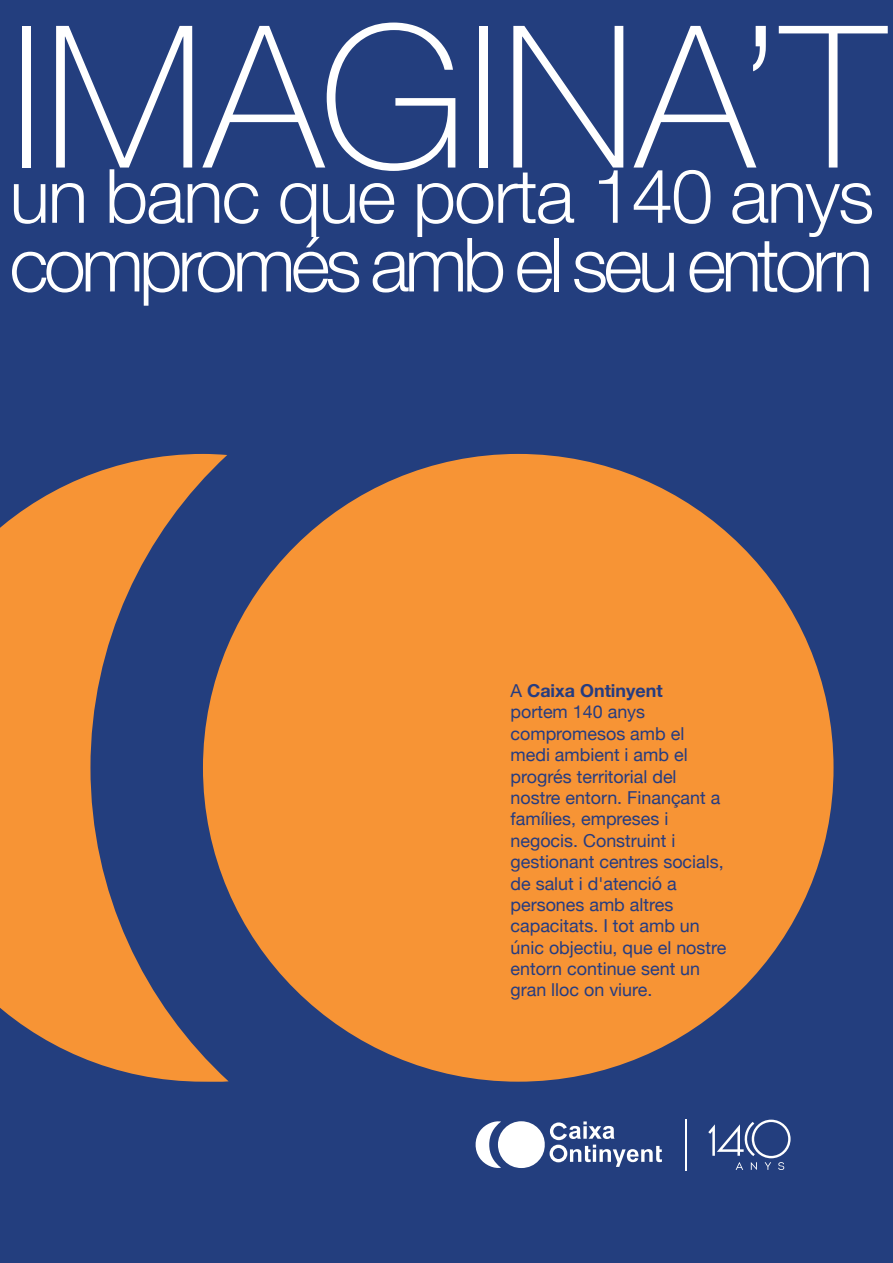
<style>
.page{position:relative;width:893px;height:1263px;background:#233e7e}
.page>*{position:absolute;margin:0;border:0;box-sizing:border-box;transform-origin:0 0}
.t1{font:100 198.3px "Helvetica Neue";color:#fff}
.t2{font:300 74.85px/68.7px "Helvetica Neue";letter-spacing:-.06em;color:#fff}
.t3{font:17.85px/21.5px "Helvetica Neue";color:#253c81}
.s1{font-weight:700}
</style>
<div class="page">
<svg style="left:0;top:454px;width:229px;height:628px;fill:#f79435"></svg>
<div style="left:203px;top:454px;width:630px;height:628px;background:#f79435;border-radius:50%"></div>
<div style="left:498px;top:1121px;width:47px;height:47px;background:#fff;border-radius:50%"></div>
<svg style="left:475px;top:1121px;width:26px;height:47px"></svg>
<svg style="left:550px;top:1121px;width:112px;height:46px"></svg>
<hr style="left:686px;top:1119px;width:1px;height:52px;background:#fff">
<svg style="left:708px;top:1120px;width:83px;height:50px"></svg>
<h1 class="t1" style="left:10px;top:-53px;width:877px">IMAGINA’T</h1>
<h2 class="t2" style="left:9px;top:156px;width:866px">un banc que porta 140 anys compromés amb el seu entorn</h2>
<p class="t3" style="left:510px;top:681px;width:217px">A <span class="s1">Caixa Ontinyent<br></span>portem 140 anys compromesos amb el medi ambient i amb el progrés territorial del nostre entorn. Finançant a famílies, empreses i negocis. Construint i gestionant centres socials, de salut i d'atenció a persones amb altres capacitats. I tot amb un únic objectiu, que el nostre entorn continue sent un gran lloc on viure.</p>
</div>
